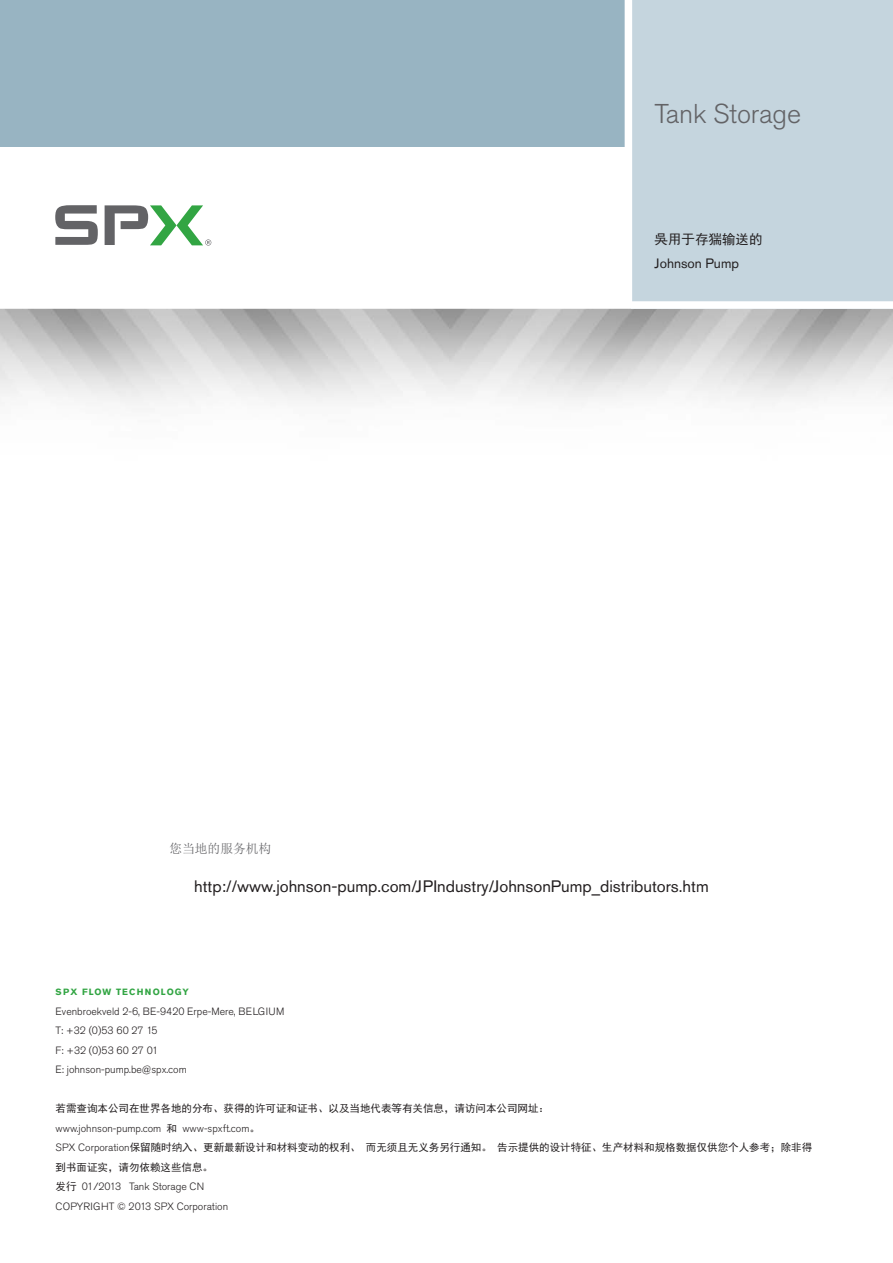
<style>
.page{position:relative;width:893px;height:1263px;background:#fff}
.page>*{position:absolute;margin:0;border:0;box-sizing:border-box;transform-origin:0 0}
.Back_Cover_Corner_He{font:300 27px "Akzidenz Grotesk Pro";letter-spacing:-.005em;color:#636366}
.t1{font:16.5px "Akzidenz Grotesk Pro";color:#231f20}
.Sub-Headline_Seconda{font:13.5px "Akzidenz Grotesk Pro";color:#231f20}
.Sub-Headline_Seconda-2{font:13.5px "Sim Hei";color:#231f20}
.Address{font:12.75px "Sim Sun";color:#636366}
.Legal_Disclaimer{font:10.5px/19.5px "Sim Hei";color:#231f20}
.Back_Cover_Contact_I{font:300 10.5px "Akzidenz Grotesk Pro";color:#231f20}
.Legal_Disclaimer-2{font:300 10.5px "Akzidenz Grotesk Pro";color:#231f20}
.Back_Cover_Sub-Headl{font:700 9px "Akzidenz Grotesk Pro";letter-spacing:.12em;color:#32a543}
.s1{font-family:"Akzidenz Grotesk Pro";font-weight:300}
.s2{font-family:"Sim Hei";font-weight:400}
</style>
<div class="page">
<svg style="left:55px;top:205px;width:43px;height:40px"></svg>
<svg style="left:105px;top:205px;width:106px;height:41px"></svg>
<div style="left:0;top:0;width:630px;height:146px;background:#98b4c2"></div>
<div style="left:631px;top:0;width:262px;height:308px;background:#c5d5de"></div>
<div style="left:0;top:301px;width:893px;height:8px;background:#fff"></div>
<div style="left:625px;top:0;width:7px;height:306px;background:#fff"></div>
<p class="Back_Cover_Corner_He" style="left:655px;top:96px;width:148px">Tank Storage</p>
<p class="Sub-Headline_Seconda-2" style="left:655px;top:233px;width:109px">吳用于存猯输送的</p>
<p class="Sub-Headline_Seconda" style="left:655px;top:255px;width:86px">Johnson Pump</p>
<p class="Address" style="left:169px;top:841px;width:103px">您当地的服务机构</p>
<p class="t1" style="left:194px;top:875px;width:516px">http://www.johnson-pump.com/JPIndustry/JohnsonPump_distributors.htm</p>
<p class="Back_Cover_Sub-Headl" style="left:56px;top:986px;width:135px">SPX FLOW TECHNOLOGY</p>
<p class="Back_Cover_Contact_I" style="left:56px;top:1004px;width:231px">Evenbroekveld 2-6, BE-9420 Erpe-Mere, BELGIUM</p>
<p class="Back_Cover_Contact_I" style="left:56px;top:1024px;width:103px">T: +32 (0)53 60 27 15</p>
<p class="Back_Cover_Contact_I" style="left:56px;top:1043px;width:104px">F: +32 (0)53 60 27 01</p>
<p class="Back_Cover_Contact_I" style="left:56px;top:1063px;width:133px">E: johnson-pump.be@spx.com</p>
<p class="Legal_Disclaimer" style="left:56px;top:1099px;width:495px">若需查询本公司在世界各地的分布、获得的许可证和证书、以及当地代表等有关信息，请访问本公司网址：<span class="s1">www.johnson-pump.com</span> 和 <span class="s1">www-spxft.com</span>。</p>
<p class="Legal_Disclaimer" style="left:56px;top:1138px;width:758px"><span class="s1">SPX Corporation</span>保留随时纳入、更新最新设计和材料变动的权利、 而无须且无义务另行通知。 告示提供的设计特征、生产材料和规格数据仅供您个人参考；除非得到书面证实，请勿依赖这些信息。</p>
<p class="Legal_Disclaimer-2" style="left:56px;top:1180px;width:150px"><span class="s2">发行</span> 01/2013 Tank Storage CN</p>
<p class="Legal_Disclaimer-2" style="left:56px;top:1199px;width:174px">COPYRIGHT © 2013 SPX Corporation</p>
</div>
